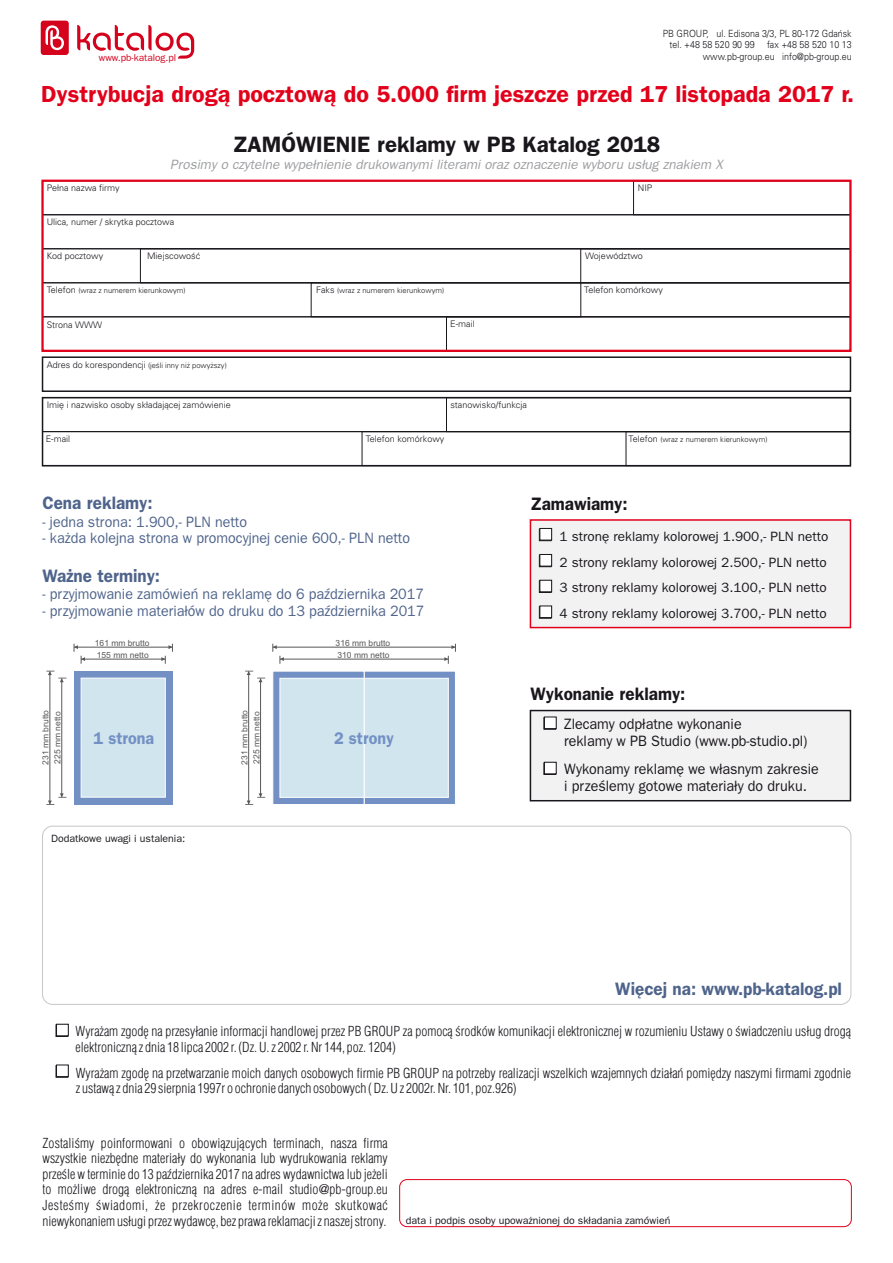
<style>
.page{position:relative;width:893px;height:1263px;background:#fff}
.page>*{position:absolute;margin:0;border:0;box-sizing:border-box;transform-origin:0 0}
.t1{font:700 23.25px "Frankfurt Gothic";color:#e2001a}
.t2{font:700 22.2px "Frankfurt Gothic";color:#1a171c}
.t3{font:700 18px "Frankfurt Gothic";color:#4f648b;scale:.95 1}
.t4{font:700 18px "Frankfurt Gothic";color:#1a171c;scale:.95 1}
.t5{font:700 16.95px "Frankfurt Gothic";color:#7390c4;scale:.95 1}
.t6{font:15px "Frankfurt Gothic";color:#4f648b;scale:.95 1}
.t7{font:15px/16.5px "Frankfurt Gothic";color:#1a171c;scale:.95 1}
.t8{font:300 13.5px/15.6px "Switzerland Cond";color:#1a171c}
.t9{font:13.5px/25.8px "Frankfurt Gothic";color:#1a171c;text-align:justify}
.t10{font:italic 13.5px "Frankfurt Gothic";color:#9d9ea0}
.t11{font:10.5px "Frankfurt Gothic";color:#1a171c}
.t12{font:9.9px/11.2px "USA Light";color:#1a171c;text-align:right;scale:.9 1}
.t13{font:9.9px "Frankfurt Gothic";color:#d4021d}
.t14{font:9px "USA Light";color:#1a171c}
.t15{font:8.55px/12px "Arial";color:#58585a}
.t16{font:7.5px "USA Light";color:#1a171c}
.s1{font-size:9px}
.s2{font-family:"USA Light";font-weight:400}
</style>
<div class="page">
<div style="left:42px;top:283px;width:809px;height:34px;border:1px solid #1a171c"></div>
<div style="left:42px;top:215px;width:809px;height:34px;border:1px solid #1a171c"></div>
<div style="left:42px;top:181px;width:809px;height:34px;border:1px solid #1a171c"></div>
<div style="left:42px;top:356px;width:809px;height:36px;border:2px solid #1a171c"></div>
<div style="left:42px;top:431px;width:809px;height:35px;border:1px solid #1a171c"></div>
<div style="left:633px;top:181px;width:218px;height:34px;border:1px solid #1a171c"></div>
<div style="left:446px;top:317px;width:405px;height:34px;border:1px solid #1a171c"></div>
<div style="left:362px;top:431px;width:489px;height:35px;border:1px solid #1a171c"></div>
<div style="left:626px;top:431px;width:225px;height:35px;border:1px solid #1a171c"></div>
<div style="left:42px;top:397px;width:809px;height:69px;border:2px solid #1a171c"></div>
<div style="left:140px;top:249px;width:711px;height:34px;border:1px solid #1a171c"></div>
<div style="left:311px;top:283px;width:270px;height:34px;border:1px solid #1a171c"></div>
<div style="left:399px;top:1179px;width:453px;height:48px;border:1px solid #e2001a;border-radius:7px"></div>
<div style="left:41px;top:21px;width:28px;height:34px;background:#d4021d;border-radius:3px"></div>
<svg style="left:46px;top:25px;width:18px;height:25px"></svg>
<svg style="left:77px;top:25px;width:117px;height:34px"></svg>
<svg style="left:529px;top:519px;width:323px;height:110px"></svg>
<svg style="left:529px;top:709px;width:323px;height:93px"></svg>
<div style="left:74px;top:671px;width:98px;height:133px;background:#7390c4"></div>
<div style="left:81px;top:678px;width:85px;height:119px;background:#d1e5ee"></div>
<hr style="left:62px;top:678px;width:1px;height:119px;background:#58585a">
<hr style="left:50px;top:671px;width:1px;height:133px;background:#58585a">
<hr style="left:74px;top:647px;width:98px;height:1px;background:#58585a">
<hr style="left:81px;top:659px;width:84px;height:1px;background:#58585a">
<svg style="left:161px;top:644px;width:12px;height:20px"></svg>
<svg style="left:74px;top:644px;width:11px;height:20px"></svg>
<svg style="left:46px;top:671px;width:20px;height:11px"></svg>
<svg style="left:46px;top:793px;width:20px;height:12px"></svg>
<svg style="left:273px;top:671px;width:182px;height:133px;background:#c4d8e8"></svg>
<hr style="left:260px;top:678px;width:1px;height:119px;background:#58585a">
<hr style="left:248px;top:671px;width:1px;height:133px;background:#58585a">
<svg style="left:245px;top:671px;width:20px;height:11px"></svg>
<svg style="left:245px;top:793px;width:20px;height:12px"></svg>
<hr style="left:273px;top:647px;width:182px;height:1px;background:#58585a">
<hr style="left:280px;top:659px;width:168px;height:1px;background:#58585a">
<svg style="left:273px;top:644px;width:11px;height:20px"></svg>
<svg style="left:444px;top:644px;width:12px;height:20px"></svg>
<svg style="left:56px;top:1024px;width:13px;height:13px"></svg>
<svg style="left:56px;top:1064px;width:13px;height:14px"></svg>
<div style="left:41px;top:180px;width:811px;height:172px;border:2px solid #e2001a"></div>
<div style="left:42px;top:826px;width:809px;height:179px;border:1px solid #c6c7c9;border-radius:10px"></div>
<p class="t13" style="left:99px;top:53px;width:79px">www.pb-katalog.pl</p>
<p class="t12" style="left:663px;top:29px;width:211px">PB GROUP, ul. Edisona 3/3, PL 80-172 Gdańsk tel. +48 58 520 90 99 fax +48 58 520 10 13 www.pb-group.eu info@pb-group.eu</p>
<h1 class="t1" style="left:41px;top:82px;width:814px">Dystrybucja drogą pocztową do 5.000 firm jeszcze przed 17 listopada 2017 r.</h1>
<p class="t14" style="left:47px;top:184px;width:74px">Pełna nazwa firmy</p>
<h2 class="t2" style="left:233px;top:134px;width:429px">ZAMÓWIENIE reklamy w PB Katalog 2018</h2>
<p class="t10" style="left:170px;top:158px;width:554px">Prosimy o czytelne wypełnienie drukowanymi literami oraz oznaczenie wyboru usług znakiem X</p>
<p class="t14" style="left:638px;top:184px;width:16px">NIP</p>
<p class="t14" style="left:47px;top:218px;width:129px">Ulica, numer / skrytka pocztowa</p>
<p class="t14" style="left:47px;top:252px;width:58px">Kod pocztowy</p>
<p class="t16" style="left:47px;top:287px;width:140px"><span class="s1">Telefon</span> (wraz z numerem kierunkowym)</p>
<p class="t14" style="left:47px;top:320px;width:57px">Strona WWW</p>
<p class="t14" style="left:450px;top:320px;width:26px">E-mail</p>
<p class="t14" style="left:147px;top:252px;width:55px">Miejscowość</p>
<p class="t14" style="left:585px;top:252px;width:59px">Województwo</p>
<p class="t14" style="left:584px;top:286px;width:80px">Telefon komórkowy</p>
<p class="t16" style="left:316px;top:287px;width:130px"><span class="s1">Faks</span> (wraz z numerem kierunkowym)</p>
<p class="t16" style="left:47px;top:362px;width:181px"><span class="s1">Adres do korespondencji</span> (jeśli inny niż powyższy)</p>
<p class="t14" style="left:47px;top:401px;width:186px">Imię i nazwisko osoby składającej zamówienie</p>
<p class="t14" style="left:450px;top:401px;width:78px">stanowisko/funkcja</p>
<p class="t14" style="left:46px;top:435px;width:26px">E-mail</p>
<p class="t16" style="left:629px;top:436px;width:140px"><span class="s1">Telefon</span> (wraz z numerem kierunkowym)</p>
<p class="t14" style="left:366px;top:435px;width:80px">Telefon komórkowy</p>
<h3 class="t3" style="left:43px;top:495px;width:117px">Cena reklamy:</h3>
<p class="t6" style="left:43px;top:515px;width:217px">- jedna strona: 1.900,- PLN netto</p>
<p class="t6" style="left:43px;top:531px;width:388px">- każda kolejna strona w promocyjnej cenie 600,- PLN netto</p>
<h3 class="t3" style="left:43px;top:567px;width:125px">Ważne terminy:</h3>
<p class="t6" style="left:43px;top:587px;width:403px">- przyjmowanie zamówień na reklamę do 6 października 2017</p>
<p class="t6" style="left:43px;top:604px;width:403px">- przyjmowanie materiałów do druku do 13 października 2017</p>
<p class="t15" style="left:40px;top:764px;width:56px;rotate:-90deg">231 mm brutto<br>225 mm netto</p>
<p class="t15" style="left:95px;top:638px;width:56px">161 mm brutto<br>155 mm netto</p>
<p class="t15" style="left:336px;top:638px;width:56px">316 mm brutto</p>
<p class="t15" style="left:338px;top:649px;width:53px">310 mm netto</p>
<p class="t15" style="left:239px;top:764px;width:56px;rotate:-90deg">231 mm brutto<br>225 mm netto</p>
<p class="t5" style="left:94px;top:730px;width:65px">1 strona</p>
<p class="t5" style="left:334px;top:730px;width:64px">2 strony</p>
<p class="t11" style="left:51px;top:833px;width:136px">Dodatkowe uwagi i ustalenia:</p>
<h3 class="t4" style="left:530px;top:495px;width:104px">Zamawiamy:</h3>
<p class="t9" style="left:559px;top:523px;width:270px">1 stronę reklamy kolorowej 1.900,- PLN netto 2 strony reklamy kolorowej 2.500,- PLN netto 3 strony reklamy kolorowej 3.100,- PLN netto 4 strony reklamy kolorowej 3.700,- PLN netto</p>
<h3 class="t4" style="left:530px;top:685px;width:165px">Wykonanie reklamy:</h3>
<p class="t7" style="left:564px;top:716px;width:258px">Zlecamy odpłatne wykonanie<br>reklamy w PB Studio (www.pb-studio.pl)</p>
<p class="t7" style="left:564px;top:761px;width:270px">Wykonamy reklamę we własnym zakresie i prześlemy gotowe materiały do druku.</p>
<h3 class="t3" style="left:615px;top:980px;width:240px">Więcej na: www.pb-katalog.pl</h3>
<p class="t8" style="left:76px;top:1024px;width:777px">Wyrażam zgodę na przesyłanie informacji handlowej przez PB GROUP za pomocą środków komunikacji elektronicznej w rozumieniu Ustawy o świadczeniu usług drogą elektroniczną z dnia 18 lipca 2002 r. (Dz. U. z 2002 r. Nr 144, poz. 1204)</p>
<p class="t8" style="left:76px;top:1066px;width:777px">Wyrażam zgodę na przetwarzanie moich danych osobowych firmie PB GROUP na potrzeby realizacji wszelkich wzajemnych działań pomiędzy naszymi firmami zgodnie z ustawą z dnia 29 sierpnia 1997r o ochronie danych osobowych ( Dz. U z 2002r. Nr. 101, poz.926)</p>
<p class="t8" style="left:42px;top:1135px;width:347px;text-align:justify">Zostaliśmy poinformowani o obowiązujących terminach, nasza firma wszystkie niezbędne materiały do wykonania lub wydrukowania reklamy prześle w terminie do 13 października 2017 na adres wydawnictwa lub jeżeli to możliwe drogą elektroniczną na adres e-mail studio<span class="s2">@</span>pb-group.eu Jesteśmy świadomi, że przekroczenie terminów może skutkować niewykonaniem usługi przez wydawcę, bez prawa reklamacji z naszej strony.</p>
<p class="t11" style="left:406px;top:1215px;width:266px">data i podpis osoby upoważnionej do składania zamówień</p>
</div>
